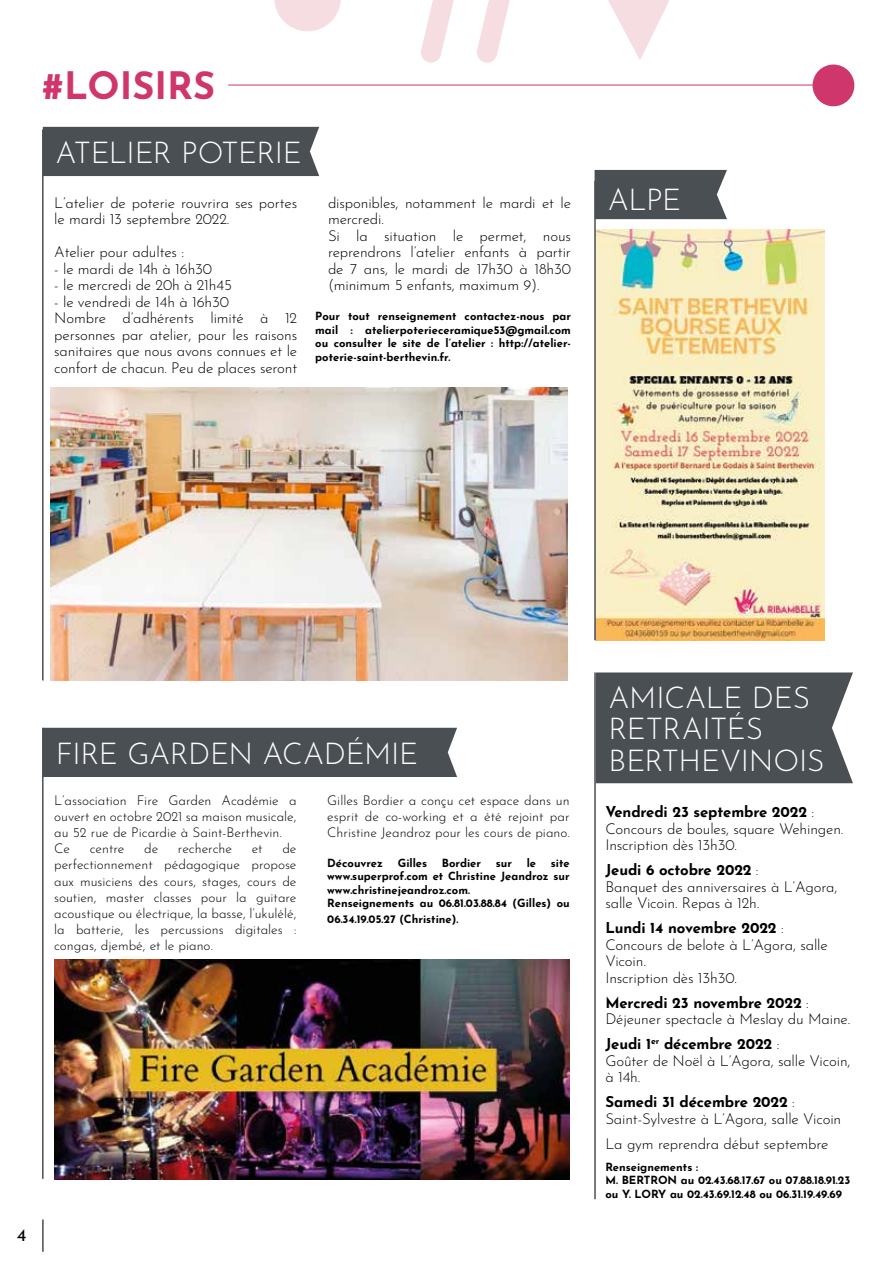
<style>
.page{position:relative;width:893px;height:1263px;background:#fff}
.page>*{position:absolute;margin:0;border:0;box-sizing:border-box;transform-origin:0 0}
.t1{font:700 37.8px "Josefin Sans";color:#cf366c}
.t2{font:300 30px/31.5px "Josefin Sans";letter-spacing:-.015em;color:#fff}
.t3{font:18px "Josefin Sans";color:#000}
.t4{font:300 15px/16.5px "Josefin Sans";letter-spacing:-.01em;color:#000}
.t5{font:300 13.5px/16.2px "Josefin Sans";color:#000;text-align:justify}
.t6{font:700 11.25px/13.5px "Josefin Sans";color:#000}
.s1{font-weight:700}
</style>
<div class="page">
<hr style="left:42px;top:1219px;width:2px;height:33px;background:#4a4f54">
<svg style="left:274px;top:0;width:67px;height:31px"></svg>
<svg style="left:608px;top:0;width:62px;height:60px"></svg>
<svg style="left:421px;top:0;width:33px;height:63px"></svg>
<svg style="left:477px;top:0;width:33px;height:63px"></svg>
<hr style="left:228px;top:85px;width:605px;height:1px;background:#cf366c">
<div style="left:813px;top:65px;width:41px;height:41px;background:#cf366c;border-radius:50%"></div>
<img style="left:51px;top:388px;width:517px;height:292px">
<img style="left:55px;top:960px;width:515px;height:219px">
<div style="left:595px;top:170px;width:132px;height:49px;background:#4a4f54"></div>
<img style="left:596px;top:230px;width:229px;height:410px">
<hr style="left:594px;top:181px;width:2px;height:459px;background:#4a4f54">
<hr style="left:594px;top:672px;width:2px;height:527px;background:#4a4f54">
<div style="left:43px;top:127px;width:276px;height:49px;background:#4a4f54"></div>
<hr style="left:42px;top:129px;width:2px;height:551px;background:#4a4f54">
<hr style="left:42px;top:728px;width:2px;height:451px;background:#4a4f54">
<div style="left:44px;top:728px;width:413px;height:49px;background:#4a4f54"></div>
<div style="left:596px;top:672px;width:257px;height:111px;background:#4a4f54"></div>
<h1 class="t1" style="left:42px;top:52px;width:175px">#LOISIRS</h1>
<h2 class="t2" style="left:56px;top:134px;width:248px">ATELIER POTERIE</h2>
<p class="t4" style="left:54px;top:193px;width:244px">L’atelier de poterie rouvrira ses portes le mardi 13 septembre 2022.</p>
<p class="t4" style="left:54px;top:242px;width:131px">Atelier pour adultes :</p>
<p class="t4" style="left:54px;top:259px;width:159px">- le mardi de 14h à 16h30</p>
<p class="t4" style="left:54px;top:275px;width:179px">- le mercredi de 20h à 21h45</p>
<p class="t4" style="left:54px;top:292px;width:245px">- le vendredi de 14h à 16h30<br>Nombre d’adhérents limité à 12 personnes par atelier, pour les raisons sanitaires que nous avons connues et le confort de chacun. Peu de places seront</p>
<p class="t4" style="left:328px;top:193px;width:244px">disponibles, notamment le mardi et le mercredi.<br>Si la situation le permet, nous reprendrons l’atelier enfants à partir de 7 ans, le mardi de 17h30 à 18h30 (minimum 5 enfants, maximum 9).</p>
<p class="t6" style="left:315px;top:308px;width:257px;text-align:justify">Pour tout renseignement contactez-nous par mail : atelierpoterieceramique53@gmail.com ou consulter le site de l’atelier : http://atelier&shy;poterie-saint-berthevin.fr.</p>
<h2 class="t2" style="left:608px;top:181px;width:75px">ALPE</h2>
<h2 class="t2" style="left:56px;top:735px;width:364px">FIRE GARDEN ACADÉMIE</h2>
<p class="t5" style="left:54px;top:791px;width:244px;text-align:left">L’association Fire Garden Académie a ouvert en octobre 2021 sa maison musicale, au 52 rue de Picardie à Saint-Berthevin.<br>Ce</p>
<p class="t5" style="left:54px;top:839px;width:244px;text-indent:228px">de perfectionnement pédagogique propose aux musiciens des cours, stages, cours de soutien, master classes pour la guitare acoustique ou électrique, la basse, l’ukulélé, la batterie, les percussions digitales : congas, djembé, et le piano.</p>
<p class="t5" style="left:90px;top:839px;width:36px">centre</p>
<p class="t5" style="left:144px;top:839px;width:16px">de</p>
<p class="t5" style="left:178px;top:839px;width:56px">recherche</p>
<p class="t5" style="left:252px;top:839px;width:12px">et</p>
<p class="t5" style="left:327px;top:791px;width:244px">Gilles Bordier a conçu cet espace dans un esprit de co-working et a été rejoint par Christine Jeandroz pour les cours de piano.</p>
<p class="t6" style="left:327px;top:854px;width:57px">Découvrez</p>
<p class="t6" style="left:398px;top:854px;width:31px">Gilles</p>
<p class="t6" style="left:442px;top:854px;width:41px">Bordier</p>
<p class="t6" style="left:496px;top:854px;width:18px">sur</p>
<p class="t6" style="left:527px;top:854px;width:11px">le</p>
<p class="t6" style="left:327px;top:854px;width:244px;text-indent:224px">site www.superprof.com et Christine Jeandroz sur www.christinejeandroz.com.<br>Renseignements au 06.81.03.88.84 (Gilles) ou</p>
<p class="t6" style="left:327px;top:911px;width:133px">06.34.19.05.27 (Christine).</p>
<p class="t3" style="left:17px;top:1219px;width:11px">4</p>
<h2 class="t2" style="left:609px;top:679px;width:217px">AMICALE DES<br>RETRAITÉS<br>BERTHEVINOIS</h2>
<p class="t4" style="left:605px;top:803px;width:239px"><span class="s1">Vendredi 23 septembre 2022</span> :<br>Concours de boules, square Wehingen.<br>Inscription dès 13h30.</p>
<p class="t4" style="left:605px;top:861px;width:234px"><span class="s1">Jeudi 6 octobre 2022</span> :<br>Banquet des anniversaires à L’Agora, salle Vicoin. Repas à 12h.</p>
<p class="t4" style="left:605px;top:919px;width:224px"><span class="s1">Lundi 14 novembre 2022</span> :<br>Concours de belote à L’Agora, salle<br>Vicoin.<br>Inscription dès 13h30.</p>
<p class="t4" style="left:605px;top:993px;width:246px"><span class="s1">Mercredi 23 novembre 2022</span> :<br>Déjeuner spectacle à Meslay du Maine.</p>
<p class="t4" style="left:605px;top:1035px;width:247px"><span class="s1">Jeudi 1</span><sup>er</sup> <span class="s1">décembre 2022</span> :<br>Goûter de Noël à L’Agora, salle Vicoin, à 14h.</p>
<p class="t4" style="left:605px;top:1093px;width:237px"><span class="s1">Samedi 31 décembre 2022</span> :<br>Saint-Sylvestre à L’Agora, salle Vicoin</p>
<p class="t4" style="left:605px;top:1134px;width:225px">La gym reprendra début septembre</p>
<p class="t6" style="left:605px;top:1158px;width:246px">Renseignements :<br>M. BERTRON au 02.43.68.17.67 ou 07.88.18.91.23 ou Y. LORY au 02.43.69.12.48 ou 06.31.19.49.69</p>
</div>
